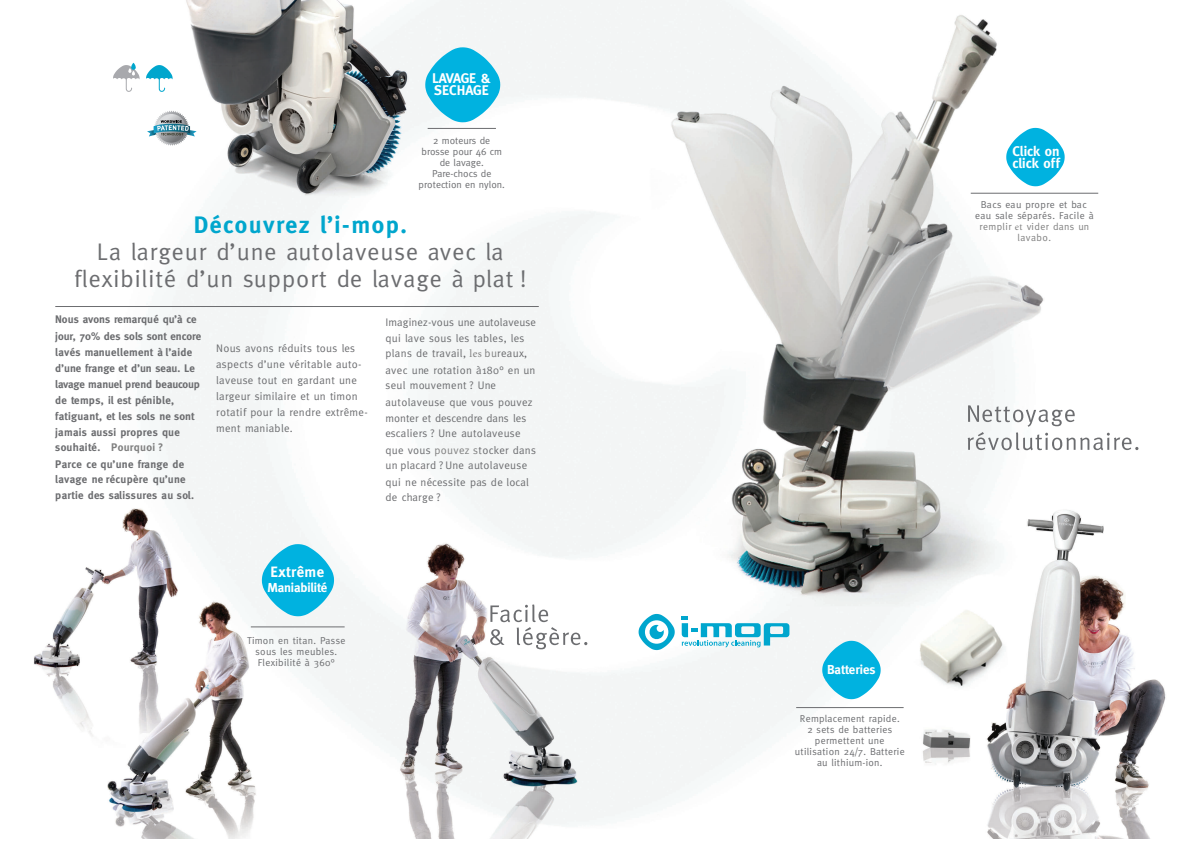
<style>
.page{position:relative;width:1191px;height:842px;background:#fff}
.page>*{position:absolute;margin:0;border:0;box-sizing:border-box;transform-origin:0 0}
.t1{font:24px/27px "Meta";letter-spacing:.04em;color:#6c6d70;text-align:center}
.t2{font:700 15px "Meta";letter-spacing:.03em;color:#fff}
.t3{font:700 14px/12px "Meta";color:#fff}
.t4{font:700 13px "Meta";letter-spacing:-.01em;color:#fff}
.t5{font:11px/16px "Meta";letter-spacing:.03em;color:#6c6d70}
.t6{font:700 11px/16px "Meta";letter-spacing:.025em;color:#6c6d70}
.t7{font:11px/15.7px "Meta";letter-spacing:.01em;color:#6c6d70}
.t8{font:10px/11px "Meta";letter-spacing:.025em;color:#6c6d70;text-align:center}
.t9{font:10px/11px "Meta";color:#6c6d70;text-align:center}
.s1{font-weight:700;color:#00a6cd}
.s2{color:#808080}
.s3{font-family:"Minion Pro";color:#808080}
</style>
<div class="page">
<img style="left:34px;top:0;width:1132px;height:839px">
<svg style="left:1006px;top:128px;width:58px;height:58px"></svg>
<svg style="left:822px;top:641px;width:58px;height:58px"></svg>
<hr style="left:55px;top:306px;width:484px;height:1px;background:#6c6d70">
<svg style="left:638px;top:614px;width:36px;height:36px"></svg>
<svg style="left:681px;top:617px;width:108px;height:30px"></svg>
<hr style="left:970px;top:193px;width:128px;height:1px;background:#6c6d70">
<hr style="left:796px;top:707px;width:107px;height:1px;background:#6c6d70">
<svg style="left:262px;top:544px;width:72px;height:72px"></svg>
<hr style="left:251px;top:627px;width:94px;height:1px;background:#6c6d70">
<svg style="left:112px;top:63px;width:61px;height:29px"></svg>
<svg style="left:425px;top:47px;width:75px;height:75px"></svg>
<hr style="left:428px;top:128px;width:68px;height:1px;background:#6c6d70">
<svg style="left:967px;top:405px;width:171px;height:45px"></svg>
<svg style="left:490px;top:604px;width:97px;height:45px"></svg>
<svg style="left:147px;top:111px;width:50px;height:35px"></svg>
<p class="t3" style="left:432px;top:72px;width:60px">LAVAGE &amp;<br>SECHAGE</p>
<p class="t9" style="left:433px;top:135px;width:59px">2 moteurs de</p>
<p class="t9" style="left:421px;top:146px;width:82px">brosse pour 46 cm de lavage.</p>
<p class="t9" style="left:432px;top:168px;width:61px">Pare-chocs de</p>
<p class="t9" style="left:418px;top:179px;width:88px">protection en nylon.</p>
<p class="t1" style="left:74px;top:211px;width:454px"><span class="s1">Découvrez l’i-mop.<br></span>La largeur d’une autolaveuse avec la flexibilité d’un support de lavage à plat !</p>
<p class="t6" style="left:55px;top:311px;width:147px">Nous avons remarqué qu’à ce jour, 70% des sols sont encore lavés manuellement à l’aide d’une frange et d’un seau. Le lavage manuel prend beaucoup de temps, il est pénible, fatiguant, et les sols ne sont jamais aussi propres que souhaité. <span class="s2">Pourquoi ?<br></span>Parce ce qu’une frange de lavage ne récupère qu’une partie des salissures au sol.</p>
<p class="t7" style="left:385px;top:314px;width:152px">Imaginez-vous une autolaveuse qui lave sous les tables, les plans de travail, <span class="s3">les</span> <span class="s2">bu</span>reaux,</p>
<p class="t5" style="left:385px;top:362px;width:151px;line-height:15.4px">avec une rotation à180° en un seul mouvement ? Une</p>
<p class="t5" style="left:385px;top:394px;width:149px;line-height:15.7px">autolaveuse que vous pouvez monter et descendre dans les escaliers ? Une autolaveuse</p>
<p class="t5" style="left:385px;top:442px;width:152px;line-height:15.4px">que vous <span class="s2">pouvez s</span>tocker dans un placard ? Une autolaveuse</p>
<p class="t5" style="left:385px;top:474px;width:145px;line-height:15.4px">qui ne nécessite pas de local de charge ?</p>
<p class="t5" style="left:216px;top:340px;width:153px">Nous avons réduits tous les aspects d’une véritable auto&shy;laveuse tout en gardant une largeur similaire et un timon rotatif pour la rendre extrême&shy;ment maniable.</p>
<p class="t2" style="left:271px;top:563px;width:55px">Extrême</p>
<p class="t4" style="left:267px;top:579px;width:61px">Maniabilité</p>
<p class="t8" style="left:247px;top:634px;width:100px">Timon en titan. Passe sous les meubles.<br>Flexibilité à 360°</p>
<p class="t3" style="left:1012px;top:145px;width:49px">Click on</p>
<p class="t3" style="left:1012px;top:157px;width:49px">click off</p>
<p class="t8" style="left:975px;top:199px;width:120px">Bacs eau propre et bac eau sale séparés. Facile à <span class="s2">remplir</span> <span class="s3">et</span> <span class="s2">vider dans un lavabo.</span></p>
<p class="t4" style="left:827px;top:662px;width:50px">Batteries</p>
<p class="t8" style="left:800px;top:713px;width:101px">Remplacement rapide.<br>2 sets de batteries</p>
<p class="t8" style="left:815px;top:735px;width:71px">permettent une</p>
<p class="t8" style="left:795px;top:746px;width:111px">utilisation 24/7. Batterie au lithium-ion.</p>
</div>
